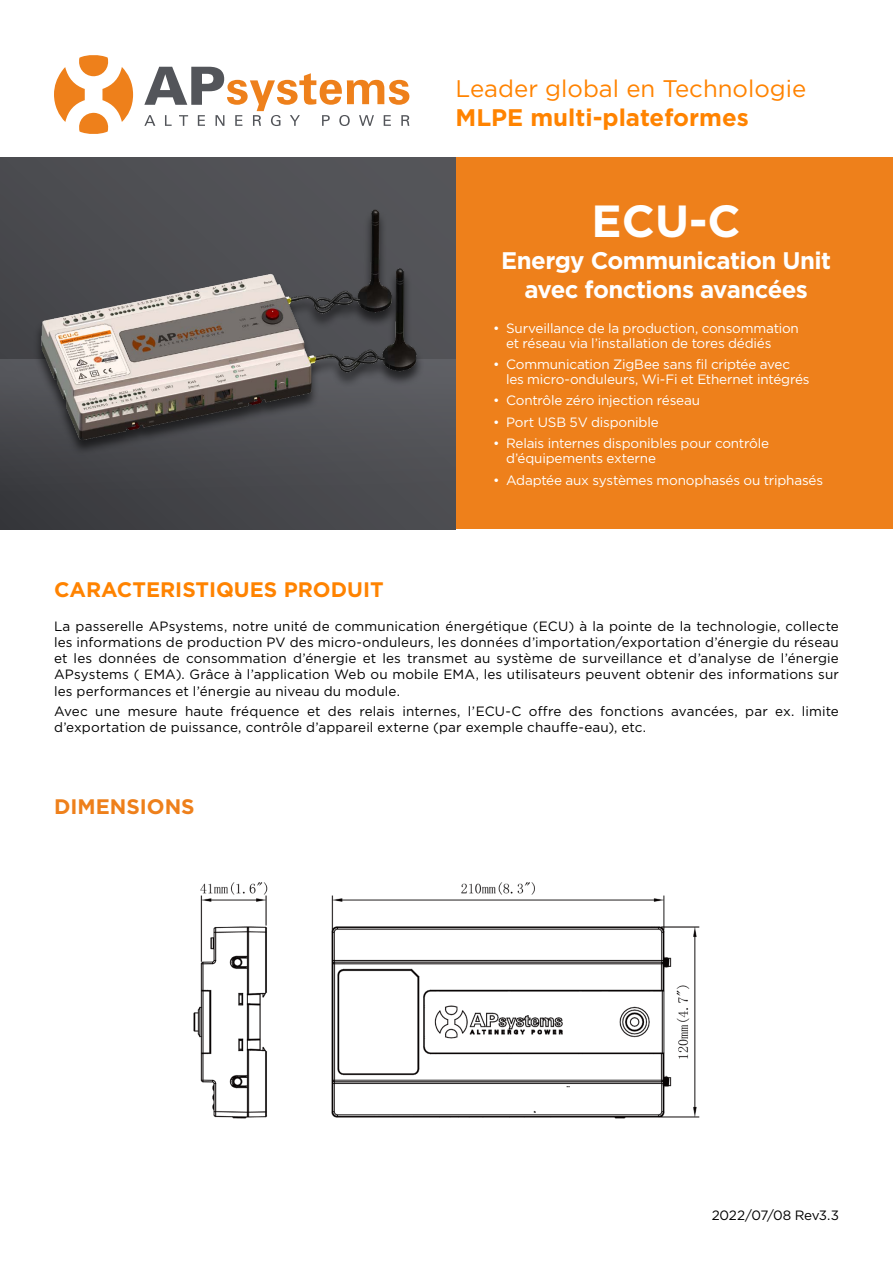
<style>
.page{position:relative;width:893px;height:1263px;background:#fff}
.page>*{position:absolute;margin:0;border:0;box-sizing:border-box;transform-origin:0 0}
.t1{font:700 45px "Gotham";color:#fff}
.t2{font:700 24px/28.8px "Gotham";letter-spacing:-.025em;color:#fff;text-align:center}
.t3{font:24px "Gotham";color:#ff8300}
.t4{font:700 24px "Gotham";color:#ff8300}
.t5{font:700 21px "Gotham";color:#ff8300}
.t6{font:700 21px "Gotham";color:#ee801b}
.t7{font:13.5px/16.2px "Gotham";letter-spacing:.01em;color:#000;text-align:justify}
.t8{font:13.5px/15px "Gotham";letter-spacing:-.015em;color:#fff}
.t9{font:13.5px "Gotham";letter-spacing:-.02em;color:#000}
</style>
<div class="page">
<div style="left:455px;top:156px;width:438px;height:373px;background:#ee801b"></div>
<div style="left:0;top:158px;width:455px;height:371px;background:linear-gradient(to right,#4a4b4f,#56575b)"></div>
<div style="left:0;top:359px;width:455px;height:170px;background:linear-gradient(to bottom,#5a5b60,#3e3f43)"></div>
<img style="left:30px;top:204px;width:399px;height:263px">
<img style="left:193px;top:882px;width:507px;height:237px">
<svg style="left:54px;top:55px;width:79px;height:79px"></svg>
<svg style="left:144px;top:67px;width:265px;height:59px"></svg>
<h2 class="t3" style="left:455px;top:73px;width:352px">Leader global en Technologie</h2>
<h2 class="t4" style="left:455px;top:102px;width:295px">MLPE multi-plateformes</h2>
<h1 class="t1" style="left:592px;top:192px;width:150px">ECU-C</h1>
<h2 class="t2" style="left:501px;top:246px;width:332px">Energy Communication Unit avec fonctions avancées</h2>
<h3 class="t5" style="left:54px;top:576px;width:331px">CARACTERISTIQUES PRODUIT</h3>
<p class="t8" style="left:506px;top:320px;width:294px;text-indent:-13px">• Surveillance de la production, consommation et réseau via l’installation de tores dédiés</p>
<p class="t8" style="left:506px;top:356px;width:305px;text-indent:-13px">• Communication ZigBee sans fil criptée avec les micro-onduleurs, Wi-Fi et Ethernet intégrés</p>
<p class="t8" style="left:493px;top:393px;width:208px">• Contrôle zéro injection réseau</p>
<p class="t8" style="left:493px;top:414px;width:167px">• Port USB 5V disponible</p>
<p class="t8" style="left:506px;top:436px;width:264px;text-indent:-13px">• Relais internes disponibles pour contrôle d’équipements externe</p>
<p class="t8" style="left:493px;top:472px;width:331px">• Adaptée aux systèmes monophasés ou triphasés</p>
<p class="t7" style="left:54px;top:617px;width:786px">La passerelle APsystems, notre unité de communication énergétique (ECU) à la pointe de la technologie, collecte les informations de production PV des micro-onduleurs, les données d’importation/exportation d’énergie du réseau et les données de consommation d’énergie et les transmet au système de surveillance et d’analyse de l’énergie APsystems ( EMA). Grâce à l’application Web ou mobile EMA, les utilisateurs peuvent obtenir des informations sur les performances et l’énergie au niveau du module.</p>
<p class="t7" style="left:54px;top:703px;width:786px">Avec une mesure haute fréquence et des relais internes, l’ECU-C offre des fonctions avancées, par ex. limite d’exportation de puissance, contrôle d’appareil externe (par exemple chauffe-eau), etc.</p>
<h3 class="t6" style="left:54px;top:793px;width:142px">DIMENSIONS</h3>
<p class="t9" style="left:712px;top:1206px;width:129px">2022/07/08 Rev3.3</p>
</div>
